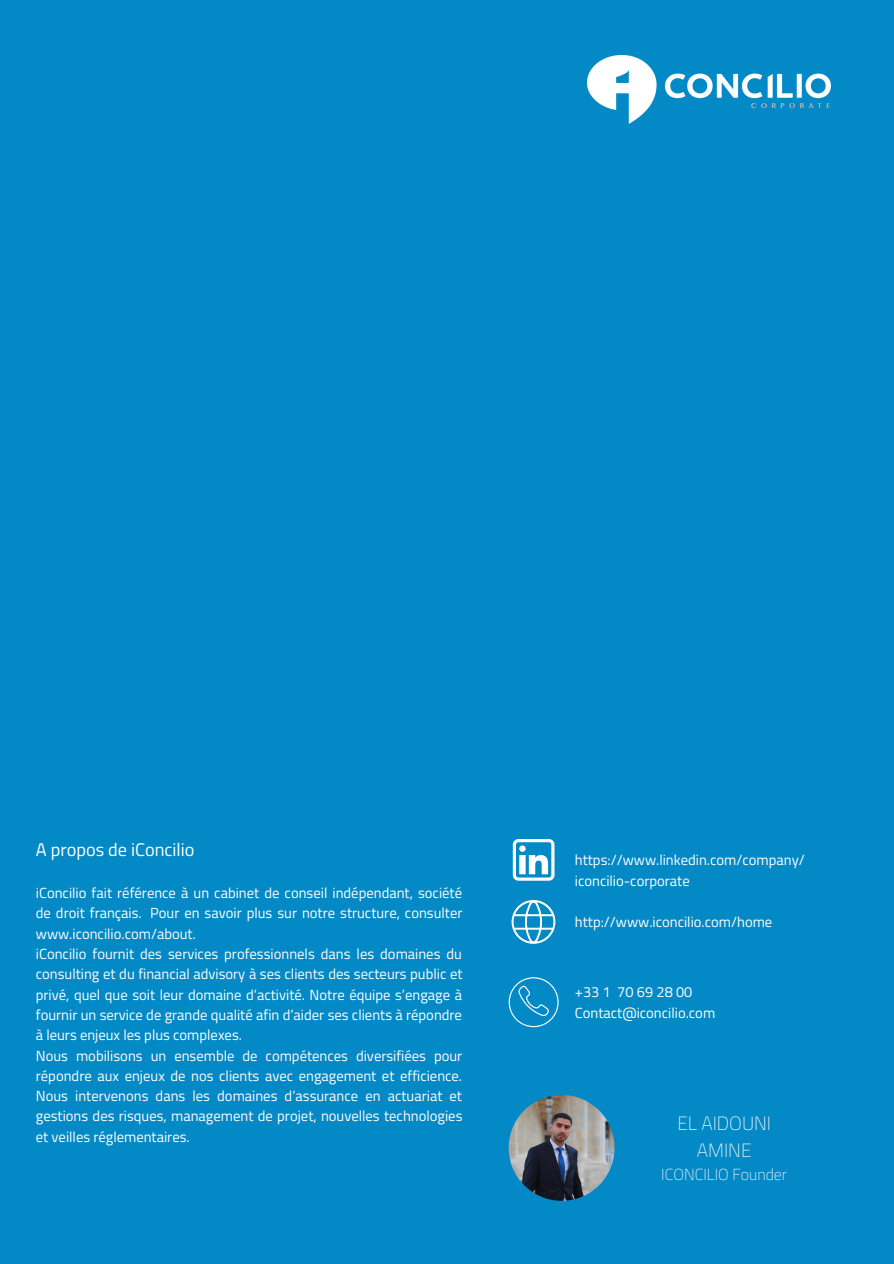
<style>
.page{position:relative;width:894px;height:1264px;background:#fff}
.page>*{position:absolute;margin:0;border:0;box-sizing:border-box;transform-origin:0 0}
.t1{font:100 19.05px/26.4px "Titillium Web";color:#fff;text-align:center}
.t2{font:18.3px "Titillium Web";color:#fff}
.t3{font:100 15.9px "Titillium Web";color:#fff}
.t4{font:14.7px "Titillium Web";color:#fff}
.t5{font:14.55px/20.2px "Titillium Web";color:#fff;text-align:justify}
</style>
<div class="page">
<div style="left:0;top:0;width:893px;height:1263px;background:#0389c5"></div>
<img style="left:508px;top:1094px;width:106px;height:106px;border-radius:50%">
<svg style="left:512px;top:839px;width:42px;height:41px"></svg>
<svg style="left:511px;top:900px;width:44px;height:43px"></svg>
<svg style="left:508px;top:977px;width:50px;height:50px"></svg>
<img style="left:587px;top:55px;width:243px;height:69px">
<p class="t2" style="left:36px;top:835px;width:160px">A propos de iConcilio</p>
<p class="t5" style="left:36px;top:882px;width:428px">iConcilio fait référence à un cabinet de conseil indépendant, société de droit français. Pour en savoir plus sur notre structure, consulter www.iconcilio.com/about.</p>
<p class="t5" style="left:36px;top:943px;width:428px">iConcilio fournit des services professionnels dans les domaines du consulting et du financial advisory à ses clients des secteurs public et privé, quel que soit leur domaine d’activité. Notre équipe s’engage à fournir un service de grande qualité afin d’aider ses clients à répondre à leurs enjeux les plus complexes.</p>
<p class="t5" style="left:36px;top:1044px;width:428px">Nous mobilisons un ensemble de compétences diversifiées pour répondre aux enjeux de nos clients avec engagement et efficience.<br>Nous intervenons dans les domaines d’assurance en actuariat et gestions des risques, management de projet, nouvelles technologies et veilles réglementaires.</p>
<p class="t4" style="left:574px;top:848px;width:231px">https://www.linkedin.com/company/</p>
<p class="t4" style="left:574px;top:869px;width:116px">iconcilio-corporate</p>
<p class="t5" style="left:574px;top:911px;width:199px">http://www.iconcilio.com/home</p>
<p class="t5" style="left:574px;top:981px;width:119px">+33 1 70 69 28 00</p>
<p class="t5" style="left:574px;top:1002px;width:142px">Contact@iconcilio.com</p>
<p class="t1" style="left:677px;top:1109px;width:95px">EL AIDOUNI<br>AMINE</p>
<p class="t3" style="left:661px;top:1161px;width:127px">ICONCILIO Founder</p>
</div>
